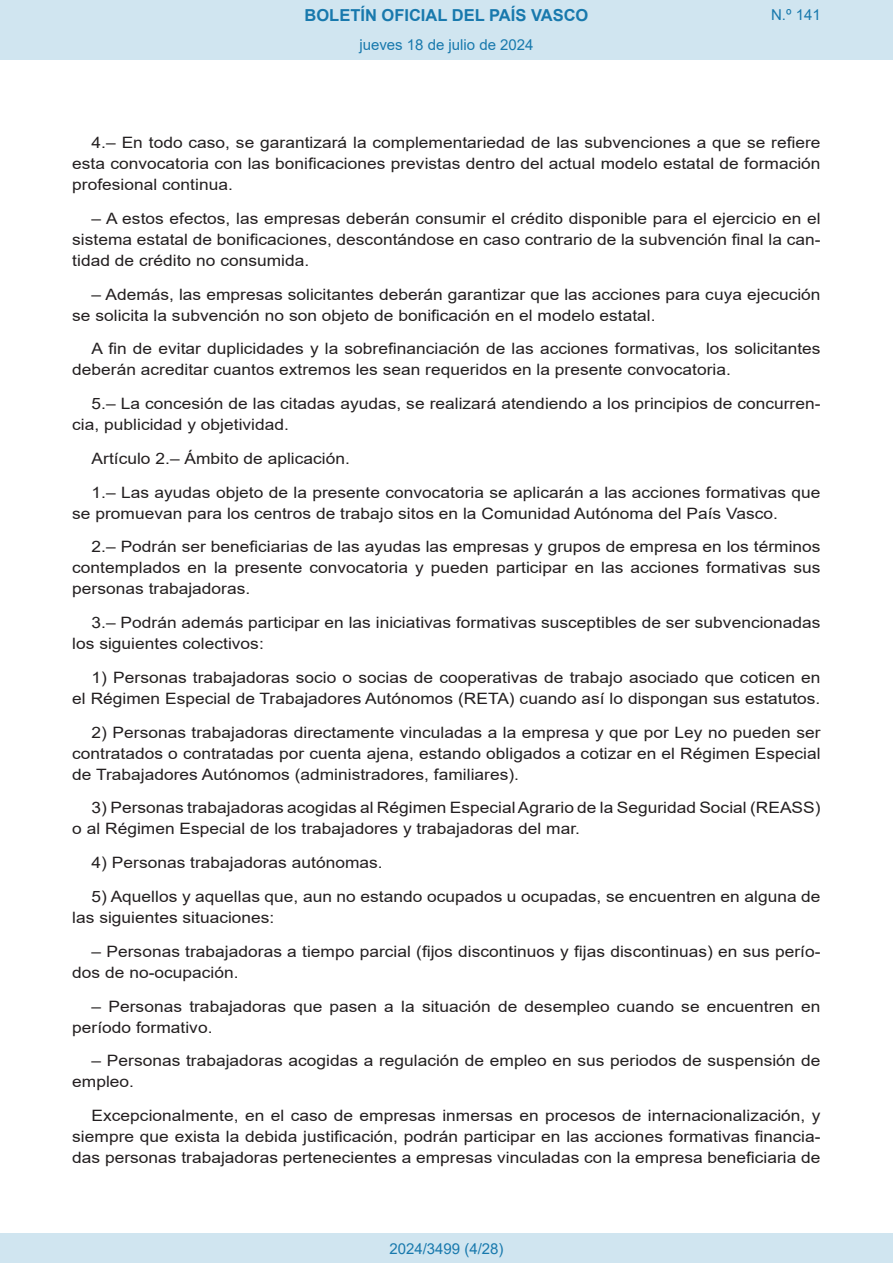
<style>
.page{position:relative;width:893px;height:1263px;background:#fff}
.page>*{position:absolute;margin:0;border:0;box-sizing:border-box;transform-origin:0 0}
.t1{font:700 16.5px "Arial";color:#1879ad}
.BOPVDetalle{font:15.6px/21px "Arial";color:#231f20;scale:1.11 1}
.Paginacion_Centro{font:15px "Arial";color:#1879ad}
</style>
<div class="page">
<div style="left:0;top:0;width:893px;height:60px;background:#d0e5f0"></div>
<div style="left:0;top:1233px;width:893px;height:30px;background:#d0e5f0"></div>
<p class="t1" style="left:305px;top:3px;width:285px">BOLETÍN OFICIAL DEL PAÍS VASCO</p>
<p class="Paginacion_Centro" style="left:359px;top:35px;width:176px">jueves 18 de julio de 2024</p>
<p class="Paginacion_Centro" style="left:771px;top:5px;width:51px">N.º 141</p>
<p class="BOPVDetalle" style="left:72px;top:132px;width:676px;text-align:justify;text-indent:19px">4.– En todo caso, se garantizará la complementariedad de las subvenciones a que se refiere esta convocatoria con las bonificaciones previstas dentro del actual modelo estatal de formación profesional continua.</p>
<p class="BOPVDetalle" style="left:72px;top:208px;width:676px;text-align:justify;text-indent:19px">– A estos efectos, las empresas deberán consumir el crédito disponible para el ejercicio en el sistema estatal de bonificaciones, descontándose en caso contrario de la subvención final la can&shy;tidad de crédito no consumida.</p>
<p class="BOPVDetalle" style="left:72px;top:284px;width:676px;text-indent:19px">– Además, las empresas solicitantes deberán garantizar que las acciones para cuya ejecución se solicita la subvención no son objeto de bonificación en el modelo estatal.</p>
<p class="BOPVDetalle" style="left:72px;top:338px;width:676px;text-indent:19px">A fin de evitar duplicidades y la sobrefinanciación de las acciones formativas, los solicitantes deberán acreditar cuantos extremos les sean requeridos en la presente convocatoria.</p>
<p class="BOPVDetalle" style="left:72px;top:393px;width:676px;text-indent:19px">5.– La concesión de las citadas ayudas, se realizará atendiendo a los principios de concurren&shy;cia, publicidad y objetividad.</p>
<p class="BOPVDetalle" style="left:92px;top:448px;width:234px">Artículo 2.– Ámbito de aplicación.</p>
<p class="BOPVDetalle" style="left:72px;top:482px;width:676px;text-indent:19px">1.– Las ayudas objeto de la presente convocatoria se aplicarán a las acciones formativas que se promuevan para los centros de trabajo sitos en la Comunidad Autónoma del País Vasco.</p>
<p class="BOPVDetalle" style="left:72px;top:536px;width:676px;text-align:justify;text-indent:19px">2.– Podrán ser beneficiarias de las ayudas las empresas y grupos de empresa en los términos contemplados en la presente convocatoria y pueden participar en las acciones formativas sus personas trabajadoras.</p>
<p class="BOPVDetalle" style="left:72px;top:612px;width:676px;text-indent:19px">3.– Podrán además participar en las iniciativas formativas susceptibles de ser subvencionadas los siguientes colectivos:</p>
<p class="BOPVDetalle" style="left:72px;top:667px;width:676px;text-align:right">1) Personas trabajadoras socio o socias de cooperativas de trabajo asociado que coticen en<br>el Régimen Especial de Trabajadores Autónomos (RETA) cuando así lo dispongan sus estatutos.</p>
<p class="BOPVDetalle" style="left:72px;top:722px;width:676px;text-align:justify;text-indent:19px">2) Personas trabajadoras directamente vinculadas a la empresa y que por Ley no pueden ser contratados o contratadas por cuenta ajena, estando obligados a cotizar en el Régimen Especial de Trabajadores Autónomos (administradores, familiares).</p>
<p class="BOPVDetalle" style="left:72px;top:797px;width:676px;text-indent:19px">3) Personas trabajadoras acogidas al Régimen Especial Agrario de la Seguridad Social (REASS) o al Régimen Especial de los trabajadores y trabajadoras del mar.</p>
<p class="BOPVDetalle" style="left:92px;top:852px;width:264px">4) Personas trabajadoras autónomas.</p>
<p class="BOPVDetalle" style="left:72px;top:886px;width:676px;text-indent:19px">5) Aquellos y aquellas que, aun no estando ocupados u ocupadas, se encuentren en alguna de las siguientes situaciones:</p>
<p class="BOPVDetalle" style="left:72px;top:941px;width:676px;text-indent:19px">– Personas trabajadoras a tiempo parcial (fijos discontinuos y fijas discontinuas) en sus perío&shy;dos de no-ocupación.</p>
<p class="BOPVDetalle" style="left:72px;top:995px;width:676px;text-indent:19px">– Personas trabajadoras que pasen a la situación de desempleo cuando se encuentren en período formativo.</p>
<p class="BOPVDetalle" style="left:72px;top:1050px;width:676px;text-indent:19px">– Personas trabajadoras acogidas a regulación de empleo en sus periodos de suspensión de empleo.</p>
<p class="BOPVDetalle" style="left:72px;top:1105px;width:676px;text-align:justify;text-indent:19px">Excepcionalmente, en el caso de empresas inmersas en procesos de internacionalización, y siempre que exista la debida justificación, podrán participar en las acciones formativas financia&shy;das personas trabajadoras pertenecientes a empresas vinculadas con la empresa beneficiaria de</p>
<p class="Paginacion_Centro" style="left:389px;top:1238px;width:116px">2024/3499 (4/28)</p>
</div>
